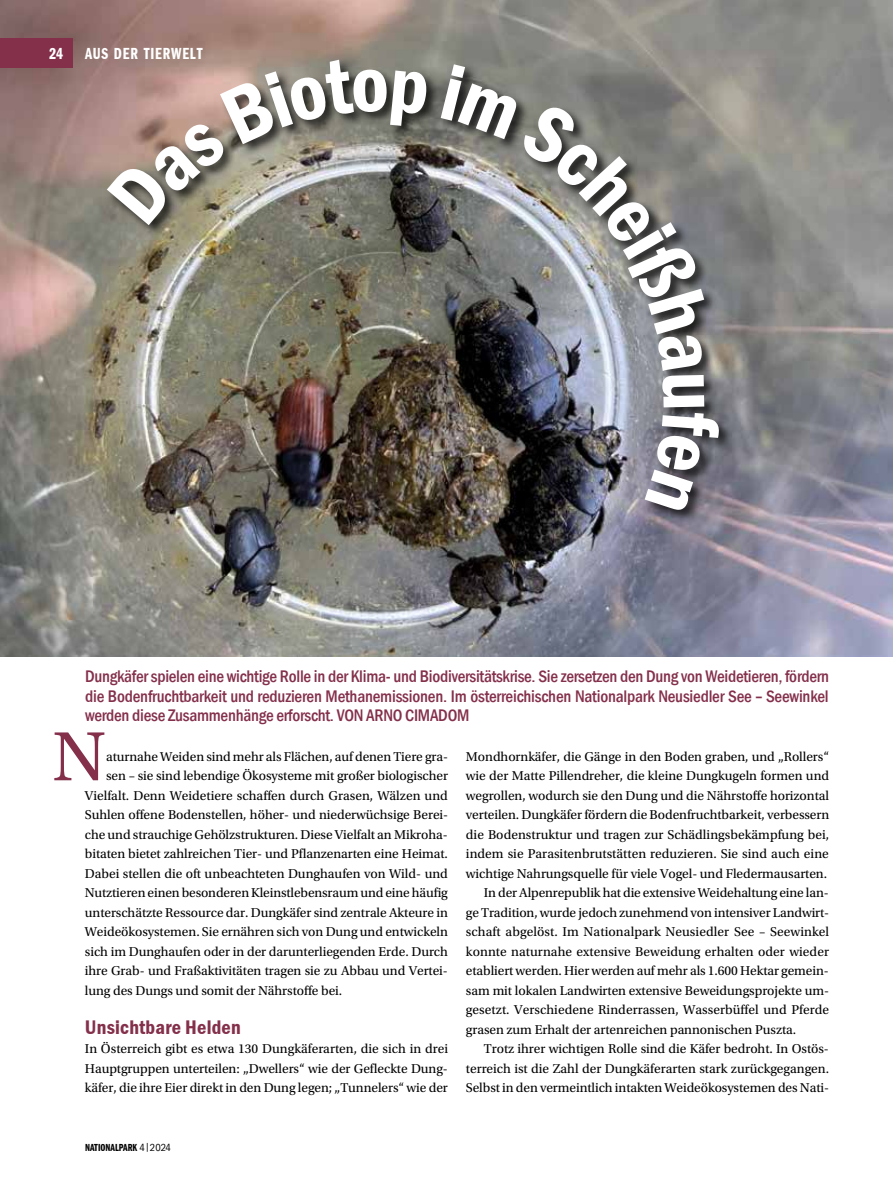
<style>
.page{position:relative;width:893px;height:1191px;background:#fff}
.page>*{position:absolute;margin:0;border:0;box-sizing:border-box;transform-origin:0 0}
.t1{font:73.2px "Utopia Std";color:#84304b}
.t2{font:600 condensed 20.25px "Franklin Gothic Itc TEE";letter-spacing:.01em;color:#84304b}
.t3{font:500 condensed 17.25px/19.5px "Franklin Gothic Itc TEE";letter-spacing:-.015em;color:#84304b;text-align:justify}
.t4{font:600 extra-condensed 16.5px "Franklin Gothic Itc TEE";letter-spacing:.05em;color:#fff}
.t5{font:13.5px/19.5px "Utopia Std";letter-spacing:-.005em;color:#000;text-align:justify}
.t6{font:600 extra-condensed 10.5px "Franklin Gothic Itc TEE";color:#000}
.s1{font-weight:400;font-stretch:condensed}
</style>
<div class="page">
<img style="left:0;top:0;width:893px;height:656px">
<div style="left:0;top:38px;width:72px;height:29px;background:#84304b"></div>
<div style="left:106px;top:58px;width:627px;height:465px;background:#000;opacity:.75"></div>
<svg style="left:107px;top:59px;width:321px;height:166px;background:#857b72"></svg>
<img style="left:441px;top:64px;width:279px;height:448px">
<p class="t4" style="left:49px;top:44px;width:16px">24</p>
<p class="t4" style="left:85px;top:44px;width:119px">AUS DER TIERWELT</p>
<p class="t3" style="left:85px;top:667px;width:746px">Dungkäfer spielen eine wichtige Rolle in der Klima- und Biodiversitätskrise. Sie zersetzen den Dung von Weidetieren, fördern die Bodenfruchtbarkeit und reduzieren Methanemissionen. Im österreichischen Nationalpark Neusiedler See – Seewinkel werden diese Zusammenhänge erforscht. VON ARNO CIMADOM</p>
<h1 class="t1" style="left:52px;top:717px;width:55px">N</h1>
<p class="t5" style="left:106px;top:747px;width:343px">aturnahe Weiden sind mehr als Flächen, auf denen Tiere gra-</p>
<p class="t5" style="left:106px;top:766px;width:343px">sen – sie sind lebendige Ökosysteme mit großer biologischer</p>
<p class="t5" style="left:85px;top:786px;width:365px">Vielfalt. Denn Weidetiere schaffen durch Grasen, Wälzen und</p>
<p class="t5" style="left:85px;top:805px;width:365px">Suhlen offene Bodenstellen, höher- und niederwüchsige Berei-</p>
<p class="t5" style="left:85px;top:825px;width:364px">che und strauchige Gehölzstrukturen. Diese Vielfalt an Mikroha-</p>
<p class="t5" style="left:85px;top:844px;width:365px">bitaten bietet zahlreichen Tier- und Pflanzenarten eine Heimat.</p>
<p class="t5" style="left:85px;top:864px;width:365px">Dabei stellen die oft unbeachteten Dunghaufen von Wild- und</p>
<p class="t5" style="left:85px;top:883px;width:364px">Nutztieren einen besonderen Kleinstlebensraum und eine häufig</p>
<p class="t5" style="left:85px;top:903px;width:365px">unterschätzte Ressource dar. Dungkäfer sind zentrale Akteure in</p>
<p class="t5" style="left:85px;top:922px;width:365px">Weideökosystemen. Sie ernähren sich von Dung und entwickeln</p>
<p class="t5" style="left:85px;top:942px;width:365px">sich im Dunghaufen oder in der darunterliegenden Erde. Durch</p>
<p class="t5" style="left:85px;top:961px;width:364px">ihre Grab- und Fraßaktivitäten tragen sie zu Abbau und Vertei-</p>
<p class="t5" style="left:85px;top:981px;width:259px">lung des Dungs und somit der Nährstoffe bei.</p>
<h2 class="t2" style="left:85px;top:1015px;width:157px">Unsichtbare Helden</h2>
<p class="t5" style="left:85px;top:1039px;width:365px">In Österreich gibt es etwa 130 Dungkäferarten, die sich in drei Hauptgruppen unterteilen: „Dwellers“ wie der Gefleckte Dung&shy;käfer, die ihre Eier direkt in den Dung legen; „Tunnelers“ wie der</p>
<p class="t5" style="left:466px;top:747px;width:365px">Mondhornkäfer, die Gänge in den Boden graben, und „Rollers“</p>
<p class="t5" style="left:466px;top:766px;width:365px">wie der Matte Pillendreher, die kleine Dungkugeln formen und</p>
<p class="t5" style="left:466px;top:786px;width:365px">wegrollen, wodurch sie den Dung und die Nährstoffe horizontal</p>
<p class="t5" style="left:466px;top:805px;width:365px">verteilen. Dungkäfer fördern die Bodenfruchtbarkeit, verbessern</p>
<p class="t5" style="left:466px;top:825px;width:365px">die Bodenstruktur und tragen zur Schädlingsbekämpfung bei,</p>
<p class="t5" style="left:466px;top:844px;width:364px">indem sie Parasitenbrutstätten reduzieren. Sie sind auch eine</p>
<p class="t5" style="left:466px;top:864px;width:363px">wichtige Nahrungsquelle für viele Vogel- und Fledermausarten.</p>
<p class="t5" style="left:484px;top:883px;width:346px">In der Alpenrepublik hat die extensive Weidehaltung eine lan-</p>
<p class="t5" style="left:466px;top:903px;width:365px">ge Tradition, wurde jedoch zunehmend von intensiver Landwirt-</p>
<p class="t5" style="left:466px;top:922px;width:365px">schaft abgelöst. Im Nationalpark Neusiedler See – Seewinkel</p>
<p class="t5" style="left:466px;top:942px;width:365px">konnte naturnahe extensive Beweidung erhalten oder wieder</p>
<p class="t5" style="left:466px;top:961px;width:364px">etabliert werden. Hier werden auf mehr als 1.600 Hektar gemein-</p>
<p class="t5" style="left:466px;top:981px;width:365px">sam mit lokalen Landwirten extensive Beweidungsprojekte um-</p>
<p class="t5" style="left:466px;top:1000px;width:365px">gesetzt. Verschiedene Rinderrassen, Wasserbüffel und Pferde</p>
<p class="t5" style="left:466px;top:1020px;width:332px">grasen zum Erhalt der artenreichen pannonischen Puszta.</p>
<p class="t5" style="left:484px;top:1039px;width:346px">Trotz ihrer wichtigen Rolle sind die Käfer bedroht. In Ostös-</p>
<p class="t5" style="left:466px;top:1059px;width:365px">terreich ist die Zahl der Dungkäferarten stark zurückgegangen.</p>
<p class="t5" style="left:466px;top:1078px;width:365px">Selbst in den vermeintlich intakten Weideökosystemen des Nati-</p>
<p class="t6" style="left:85px;top:1141px;width:87px">NATIONALPARK <span class="s1">4|2024</span></p>
</div>
